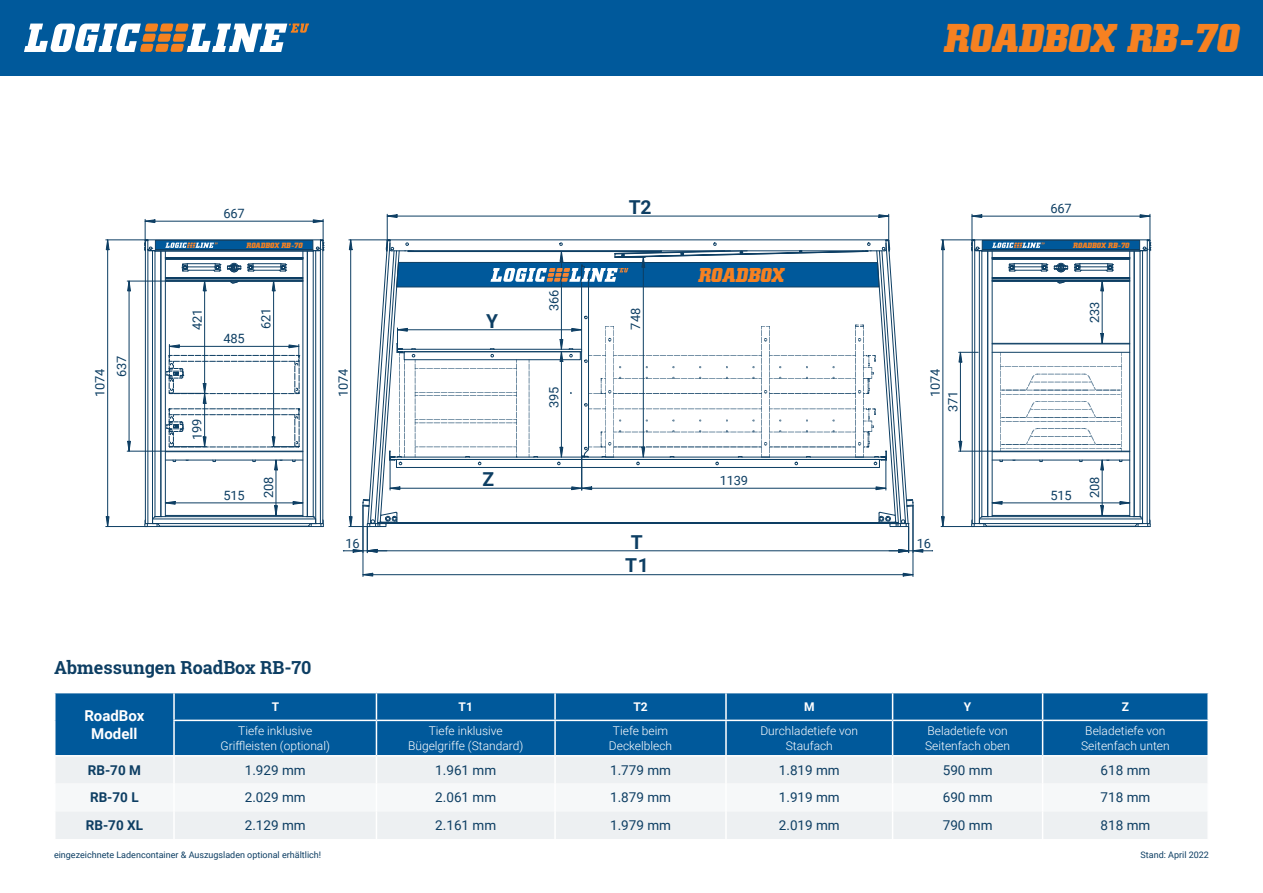
<style>
.page{position:relative;width:1263px;height:893px;background:#fff}
.page>*{position:absolute;margin:0;border:0;box-sizing:border-box;transform-origin:0 0}
.t1{font:italic 700 40.5px "Square Slabserif 711 Pro";color:#f68121}
.t2{font:italic 700 20.25px "Square Slabserif 711 Pro";color:#f68121}
.t3{font:700 19.2px "Roboto";color:#0d3e63}
.t4{font:700 18px "Roboto Slab";color:#0d3e63}
.t5{font:700 15px "Roboto";color:#fff}
.Absatzformat_5{font:13.5px "Roboto";color:#0d3e63}
.Absatzformat_2{font:700 13.5px "Roboto";color:#0d3e63}
.t6{font:12.75px/21.5px "Roboto";letter-spacing:-.02em;color:#0d3e63}
.Absatzformat_1{font:300 12px "Roboto";color:#fff}
.Absatzformat_4{font:300 12px "Roboto";color:#fff}
.t7{font:700 12px "Roboto";color:#fff}
.Absatzformat_3{font:9px "Roboto";color:#0d3e63}
.t8{font:italic 700 7.8px "Square Slabserif 711 Pro";color:#f68121}
</style>
<div class="page">
<div style="left:0;top:0;width:1263px;height:76px;background:#00599b"></div>
<div style="left:56px;top:693px;width:1151px;height:62px;background:#00599b"></div>
<hr style="left:173px;top:693px;width:2px;height:27px;background:#fff">
<svg style="left:376px;top:693px;width:1px;height:27px"></svg>
<hr style="left:554px;top:693px;width:2px;height:27px;background:#fff">
<hr style="left:725px;top:693px;width:2px;height:27px;background:#fff">
<svg style="left:892px;top:693px;width:1px;height:27px"></svg>
<svg style="left:1042px;top:693px;width:1px;height:27px"></svg>
<hr style="left:173px;top:720px;width:203px;height:1px;background:#fff">
<hr style="left:173px;top:721px;width:2px;height:34px;background:#fff">
<hr style="left:376px;top:720px;width:179px;height:1px;background:#fff">
<hr style="left:376px;top:721px;width:1px;height:34px;background:#fff">
<hr style="left:555px;top:720px;width:171px;height:1px;background:#fff">
<hr style="left:554px;top:721px;width:2px;height:34px;background:#fff">
<hr style="left:726px;top:720px;width:166px;height:1px;background:#fff">
<hr style="left:725px;top:721px;width:2px;height:34px;background:#fff">
<hr style="left:892px;top:720px;width:150px;height:1px;background:#fff">
<hr style="left:892px;top:721px;width:1px;height:34px;background:#fff">
<hr style="left:1042px;top:720px;width:167px;height:1px;background:#fff">
<hr style="left:1042px;top:721px;width:1px;height:34px;background:#fff">
<svg style="left:56px;top:757px;width:1151px;height:82px"></svg>
<svg style="left:106px;top:516px;width:3px;height:10px"></svg>
<svg style="left:106px;top:239px;width:3px;height:11px"></svg>
<hr style="left:107px;top:250px;width:1px;height:267px;background:#0d3e63">
<hr style="left:106px;top:526px;width:41px;height:1px;background:#0d3e63">
<hr style="left:106px;top:240px;width:42px;height:1px;background:#0d3e63">
<svg style="left:127px;top:441px;width:4px;height:10px"></svg>
<svg style="left:127px;top:280px;width:4px;height:11px"></svg>
<hr style="left:129px;top:291px;width:1px;height:150px;background:#0d3e63">
<hr style="left:127px;top:451px;width:38px;height:1px;background:#0d3e63">
<hr style="left:127px;top:281px;width:38px;height:1px;background:#0d3e63">
<svg style="left:941px;top:516px;width:3px;height:10px"></svg>
<svg style="left:941px;top:239px;width:3px;height:11px"></svg>
<hr style="left:942px;top:250px;width:1px;height:267px;background:#0d3e63">
<hr style="left:941px;top:526px;width:33px;height:1px;background:#0d3e63">
<hr style="left:941px;top:240px;width:34px;height:1px;background:#0d3e63">
<svg style="left:362px;top:573px;width:11px;height:3px"></svg>
<svg style="left:903px;top:573px;width:10px;height:3px"></svg>
<hr style="left:373px;top:574px;width:530px;height:1px;background:#0d3e63">
<hr style="left:363px;top:505px;width:1px;height:71px;background:#0d3e63">
<hr style="left:913px;top:505px;width:1px;height:71px;background:#0d3e63">
<svg style="left:143px;top:219px;width:182px;height:308px"></svg>
<svg style="left:343px;top:214px;width:590px;height:339px"></svg>
<svg style="left:958px;top:214px;width:194px;height:313px"></svg>
<svg style="left:24px;top:23px;width:285px;height:29px"></svg>
<p class="t6" style="left:89px;top:377px;width:23px;text-indent:-21px;rotate:-90deg">1074<br>637</p>
<p class="t6" style="left:224px;top:202px;width:23px">667</p>
<p class="t8" style="left:246px;top:240px;width:58px">ROADBOX RB-70</p>
<p class="t6" style="left:186px;top:330px;width:23px;rotate:-90deg">421</p>
<p class="t6" style="left:224px;top:328px;width:23px">485</p>
<p class="t6" style="left:255px;top:329px;width:23px;rotate:-90deg">621</p>
<p class="t6" style="left:186px;top:440px;width:23px;rotate:-90deg">199</p>
<p class="t6" style="left:224px;top:484px;width:23px">515</p>
<p class="t6" style="left:257px;top:498px;width:23px;rotate:-90deg">208</p>
<p class="t6" style="left:332px;top:397px;width:30px;rotate:-90deg">1074</p>
<p class="t3" style="left:486px;top:307px;width:13px">Y</p>
<p class="t3" style="left:482px;top:466px;width:13px">Z</p>
<p class="t6" style="left:543px;top:311px;width:23px;rotate:-90deg">366</p>
<p class="t6" style="left:543px;top:408px;width:23px;rotate:-90deg">395</p>
<p class="t3" style="left:629px;top:193px;width:25px">T2</p>
<p class="t6" style="left:624px;top:330px;width:23px;rotate:-90deg">748</p>
<p class="t6" style="left:345px;top:532px;width:16px">16</p>
<p class="t3" style="left:631px;top:528px;width:14px">T</p>
<p class="t3" style="left:625px;top:552px;width:25px">T1</p>
<p class="t4" style="left:54px;top:655px;width:259px">Abmessungen RoadBox RB-70</p>
<p class="t2" style="left:698px;top:262px;width:87px">ROADBOX</p>
<p class="t6" style="left:720px;top:469px;width:30px">1139</p>
<p class="t1" style="left:944px;top:11px;width:296px">ROADBOX RB-70</p>
<p class="t6" style="left:1050px;top:197px;width:23px">667</p>
<p class="t8" style="left:1073px;top:240px;width:58px">ROADBOX RB-70</p>
<p class="t6" style="left:924px;top:397px;width:30px;rotate:-90deg">1074</p>
<p class="t6" style="left:942px;top:412px;width:23px;rotate:-90deg">371</p>
<p class="t6" style="left:917px;top:532px;width:16px">16</p>
<p class="t6" style="left:1083px;top:323px;width:23px;rotate:-90deg">233</p>
<p class="t6" style="left:1050px;top:484px;width:23px">515</p>
<p class="t6" style="left:1083px;top:498px;width:23px;rotate:-90deg">208</p>
<p class="t5" style="left:84px;top:705px;width:62px">RoadBox</p>
<p class="t5" style="left:91px;top:723px;width:48px">Modell</p>
<p class="t7" style="left:272px;top:698px;width:9px">T</p>
<p class="t7" style="left:459px;top:698px;width:16px">T1</p>
<p class="t7" style="left:633px;top:698px;width:16px">T2</p>
<p class="t7" style="left:804px;top:698px;width:12px">M</p>
<p class="t7" style="left:964px;top:698px;width:9px">Y</p>
<p class="t7" style="left:1122px;top:698px;width:9px">Z</p>
<p class="Absatzformat_4" style="left:238px;top:723px;width:76px">Tiefe inklusive</p>
<p class="Absatzformat_4" style="left:220px;top:737px;width:111px">Griffleisten (optional)</p>
<p class="Absatzformat_1" style="left:760px;top:723px;width:99px">Durchladetiefe von</p>
<p class="Absatzformat_1" style="left:786px;top:737px;width:49px">Staufach</p>
<p class="Absatzformat_1" style="left:927px;top:723px;width:82px">Beladetiefe von</p>
<p class="Absatzformat_1" style="left:925px;top:737px;width:86px">Seitenfach oben</p>
<p class="Absatzformat_1" style="left:1085px;top:723px;width:82px">Beladetiefe von</p>
<p class="Absatzformat_1" style="left:1081px;top:737px;width:90px">Seitenfach unten</p>
<p class="Absatzformat_4" style="left:429px;top:723px;width:76px">Tiefe inklusive</p>
<p class="Absatzformat_4" style="left:408px;top:737px;width:117px">Bügelgriffe (Standard)</p>
<p class="Absatzformat_1" style="left:613px;top:723px;width:57px">Tiefe beim</p>
<p class="Absatzformat_1" style="left:609px;top:737px;width:65px">Deckelblech</p>
<p class="Absatzformat_2" style="left:88px;top:760px;width:55px">RB-70 M</p>
<p class="Absatzformat_5" style="left:245px;top:760px;width:62px">1.929 mm</p>
<p class="Absatzformat_5" style="left:435px;top:760px;width:62px">1.961 mm</p>
<p class="Absatzformat_5" style="left:610px;top:760px;width:62px">1.779 mm</p>
<p class="Absatzformat_5" style="left:779px;top:760px;width:62px">1.819 mm</p>
<p class="Absatzformat_5" style="left:943px;top:760px;width:51px">590 mm</p>
<p class="Absatzformat_5" style="left:1100px;top:760px;width:51px">618 mm</p>
<p class="Absatzformat_2" style="left:90px;top:788px;width:50px">RB-70 L</p>
<p class="Absatzformat_5" style="left:245px;top:788px;width:62px">2.029 mm</p>
<p class="Absatzformat_5" style="left:435px;top:788px;width:62px">2.061 mm</p>
<p class="Absatzformat_5" style="left:610px;top:788px;width:62px">1.879 mm</p>
<p class="Absatzformat_5" style="left:779px;top:788px;width:62px">1.919 mm</p>
<p class="Absatzformat_5" style="left:943px;top:788px;width:51px">690 mm</p>
<p class="Absatzformat_5" style="left:1100px;top:788px;width:51px">718 mm</p>
<p class="Absatzformat_2" style="left:86px;top:816px;width:59px">RB-70 XL</p>
<p class="Absatzformat_5" style="left:245px;top:816px;width:62px">2.129 mm</p>
<p class="Absatzformat_5" style="left:435px;top:816px;width:62px">2.161 mm</p>
<p class="Absatzformat_5" style="left:610px;top:816px;width:62px">1.979 mm</p>
<p class="Absatzformat_5" style="left:779px;top:816px;width:62px">2.019 mm</p>
<p class="Absatzformat_5" style="left:943px;top:816px;width:51px">790 mm</p>
<p class="Absatzformat_5" style="left:1100px;top:816px;width:51px">818 mm</p>
<p class="Absatzformat_3" style="left:54px;top:848px;width:269px">eingezeichnete Ladencontainer &amp; Auszugsladen optional erhältlich!</p>
<p class="Absatzformat_3" style="left:1140px;top:848px;width:70px">Stand: April 2022</p>
</div>
